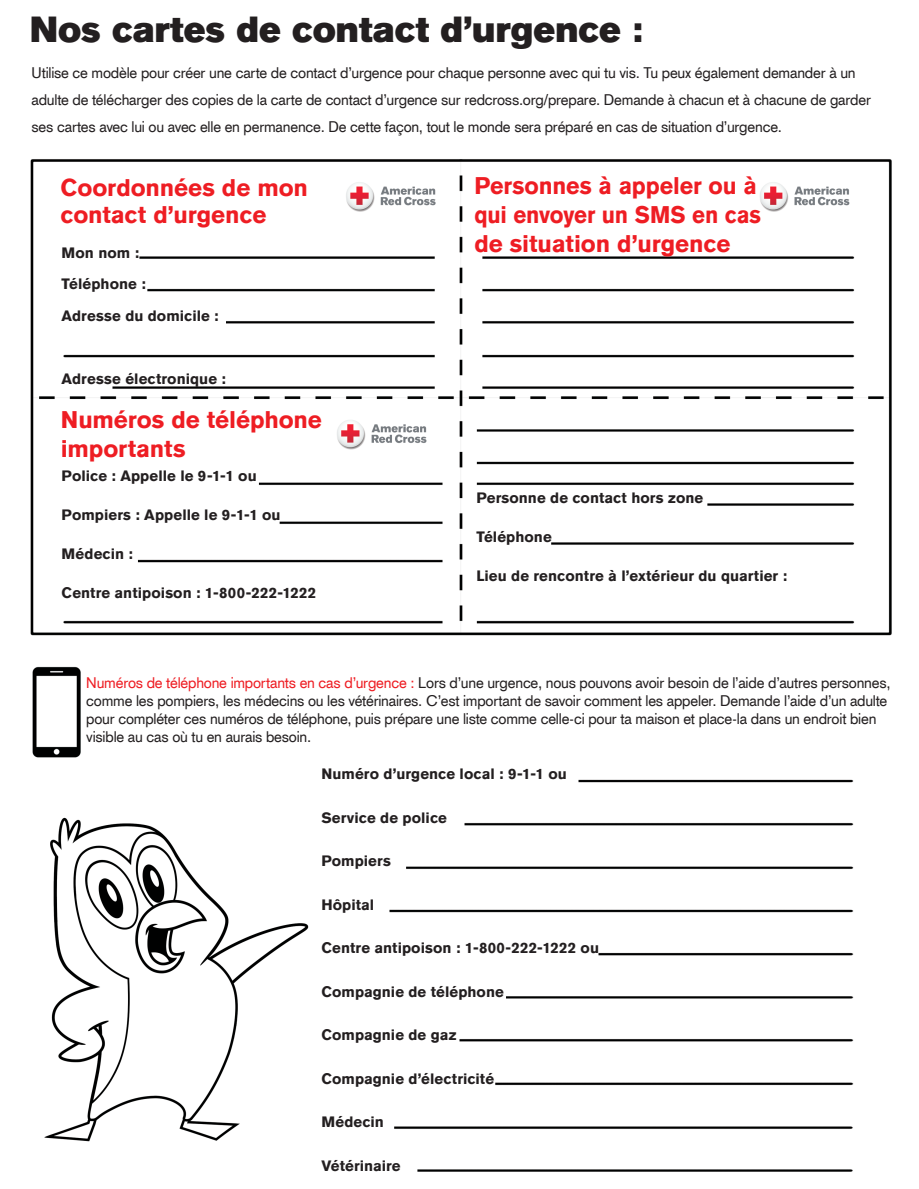
<style>
.page{position:relative;width:919px;height:1189px;background:#fff}
.page>*{position:absolute;margin:0;border:0;box-sizing:border-box;transform-origin:0 0}
.back_inside_header{font:36px "Akzidenz Grotesk BQ Super";letter-spacing:.005em;color:#231f20}
.back_inside_subhead{font:700 24px/27px "Akzidenz Grotesk Std";letter-spacing:-.005em;color:#ee1d23}
.back_inside_subhead-2{font:700 24px/28.8px "Akzidenz Grotesk Std";letter-spacing:-.005em;color:#ee1d23;scale:.96 1}
.back_inside{font:15px/18px "Akzidenz Grotesk CE";letter-spacing:-.015em;color:#231f20}
.back_inside-2{font:700 15px "Akzidenz Grotesk Std";letter-spacing:.005em;color:#231f20}
.s1{color:#ee1d23}
</style>
<div class="page">
<img style="left:30px;top:159px;width:862px;height:1013px">
<div style="left:201px;top:303px;width:24px;height:27px;background:#fff"></div>
<p class="back_inside_header" style="left:30px;top:9px;width:614px">Nos cartes de contact d’urgence :</p>
<p class="back_inside" style="left:32px;top:59px;width:840px;line-height:27px">Utilise ce modèle pour créer une carte de contact d’urgence pour chaque personne avec qui tu vis. Tu peux également demander à un adulte de télécharger des copies de la carte de contact d’urgence sur redcross.org/prepare. Demande à chacun et à chacune de garder ses cartes avec lui ou avec elle en permanence. De cette façon, tout le monde sera préparé en cas de situation d’urgence.</p>
<p class="back_inside_subhead" style="left:60px;top:174px;width:249px">Coordonnées de mon contact d’urgence</p>
<p class="back_inside_subhead-2" style="left:474px;top:171px;width:300px">Personnes à appeler ou à qui envoyer un SMS en cas de situation d’urgence</p>
<p class="back_inside-2" style="left:62px;top:244px;width:79px">Mon nom :</p>
<p class="back_inside-2" style="left:62px;top:275px;width:86px">Téléphone :</p>
<p class="back_inside-2" style="left:62px;top:307px;width:158px">Adresse du domicile :</p>
<p class="back_inside-2" style="left:62px;top:370px;width:166px">Adresse électronique :</p>
<p class="back_inside_subhead" style="left:61px;top:405px;width:262px;line-height:28.8px">Numéros de téléphone importants</p>
<p class="back_inside-2" style="left:62px;top:466px;width:196px">Police : Appelle le 9-1-1 ou</p>
<p class="back_inside-2" style="left:62px;top:505px;width:220px">Pompiers : Appelle le 9-1-1 ou</p>
<p class="back_inside-2" style="left:62px;top:544px;width:73px">Médecin :</p>
<p class="back_inside-2" style="left:62px;top:583px;width:256px">Centre antipoison : 1-800-222-1222</p>
<p class="back_inside-2" style="left:476px;top:489px;width:228px">Personne de contact hors zone</p>
<p class="back_inside-2" style="left:476px;top:528px;width:77px">Téléphone</p>
<p class="back_inside-2" style="left:476px;top:567px;width:312px">Lieu de rencontre à l’extérieur du quartier :</p>
<p class="back_inside" style="left:86px;top:673px;width:805px"><span class="s1">Numéros de téléphone importants en cas d’urgence :</span> Lors d’une urgence, nous pouvons avoir besoin de l’aide d’autres personnes, comme les pompiers, les médecins ou les vétérinaires. C’est important de savoir comment les appeler. Demande l’aide d’un adulte pour compléter ces numéros de téléphone, puis prépare une liste comme celle-ci pour ta maison et place-la dans un endroit bien visible au cas où tu en aurais besoin.</p>
<p class="back_inside-2" style="left:321px;top:765px;width:247px">Numéro d’urgence local : 9-1-1 ou</p>
<p class="back_inside-2" style="left:321px;top:808px;width:127px">Service de police</p>
<p class="back_inside-2" style="left:321px;top:852px;width:71px">Pompiers</p>
<p class="back_inside-2" style="left:321px;top:895px;width:54px">Hôpital</p>
<p class="back_inside-2" style="left:321px;top:939px;width:279px">Centre antipoison : 1-800-222-1222 ou</p>
<p class="back_inside-2" style="left:321px;top:982px;width:184px">Compagnie de téléphone</p>
<p class="back_inside-2" style="left:321px;top:1026px;width:137px">Compagnie de gaz</p>
<p class="back_inside-2" style="left:321px;top:1069px;width:174px">Compagnie d’électricité</p>
<p class="back_inside-2" style="left:321px;top:1113px;width:64px">Médecin</p>
<p class="back_inside-2" style="left:321px;top:1156px;width:81px">Vétérinaire</p>
</div>
